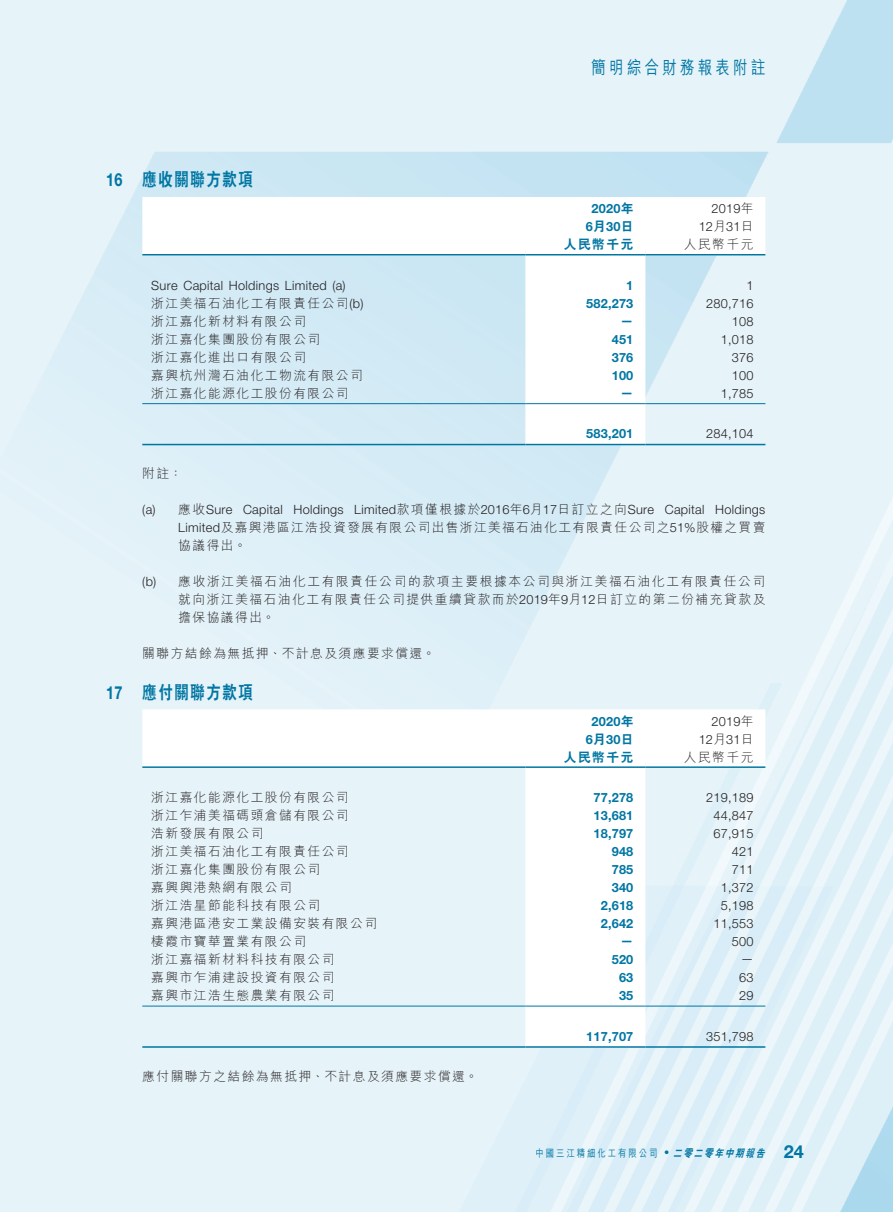
<style>
.page{position:relative;width:893px;height:1212px;background:#fff}
.page>*{position:absolute;margin:0;border:0;box-sizing:border-box;transform-origin:0 0}
._03_H1{font:800 18px "C Hei 2 HK";letter-spacing:.115em;color:#0076a3;scale:.8 1}
.t1{font:500 18px "M Hei HK";letter-spacing:.23em;color:#0076a3;scale:.8 1}
._03_H1-2{font:700 18px "Helvetica Neue LT Std";color:#0076a3;scale:.8 1}
._03_H1-3{font:700 18px "Helvetica Neue LT Std";color:#0076a3}
._15_Table_Stub{font:300 12.75px "M Hei HK";letter-spacing:.115em;color:#231f20}
._08____IN2{font:300 12.75px/18px "M Hei HK";letter-spacing:.12em;color:#231f20}
._01_Body_Text{font:300 12.75px/18px "Helvetica Neue LT Std";letter-spacing:.015em;color:#231f20;text-align:right}
._01_Body_Text-2{font:700 12.75px/18px "Helvetica Neue LT Std";letter-spacing:.015em;color:#0076a3;text-align:center}
._08____IN2-2{font:300 12.75px "Helvetica Neue LT Std";letter-spacing:.025em;color:#231f20}
._12___P2{font:300 12.75px "M Hei HK";letter-spacing:.115em;color:#231f20}
._15_Table_Stub-2{font:300 12.75px "Helvetica Neue LT Std";letter-spacing:.025em;color:#231f20}
._01_Body_Text-3{font:300 12.75px "M Hei HK";letter-spacing:.115em;color:#231f20}
._01_Body_Text-4{font:800 12.75px "C Hei 2 HK";letter-spacing:.115em;color:#0076a3}
.t2{font:500 10.5px "M Hei HK";letter-spacing:.23em;color:#0076a3;scale:.8 1}
.t3{font:italic 800 10.5px "C Hei 2 HK";color:#0076a3;scale:.8 1}
.s1{font-family:"C Hei 2 HK";font-weight:800}
.s2{font-family:"M Hei HK"}
.s3{font-family:"Helvetica Neue LT Std"}
.s4{font-family:"Helvetica Neue LT Std";font-weight:400;font-style:normal;font-stretch:condensed}
</style>
<div class="page">
<img style="left:0;top:0;width:893px;height:1212px">
<svg style="left:142px;top:197px;width:623px;height:247px"></svg>
<svg style="left:142px;top:251px;width:623px;height:3px"></svg>
<hr style="left:142px;top:254px;width:383px;height:1px;background:#0076a3">
<hr style="left:525px;top:254px;width:120px;height:1px;background:#0076a3">
<hr style="left:645px;top:254px;width:120px;height:1px;background:#0076a3">
<hr style="left:142px;top:403px;width:383px;height:1px;background:#0076a3">
<hr style="left:525px;top:403px;width:120px;height:1px;background:#0076a3">
<hr style="left:645px;top:403px;width:120px;height:1px;background:#0076a3">
<hr style="left:142px;top:444px;width:383px;height:1px;background:#0076a3">
<hr style="left:525px;top:444px;width:120px;height:1px;background:#0076a3">
<hr style="left:645px;top:444px;width:120px;height:1px;background:#0076a3">
<svg style="left:142px;top:709px;width:623px;height:337px;fill:#e6f3f9"></svg>
<svg style="left:142px;top:763px;width:623px;height:3px"></svg>
<hr style="left:142px;top:766px;width:383px;height:2px;background:#0076a3">
<hr style="left:525px;top:766px;width:120px;height:2px;background:#0076a3">
<hr style="left:645px;top:766px;width:120px;height:2px;background:#0076a3">
<hr style="left:142px;top:1006px;width:383px;height:1px;background:#0076a3">
<hr style="left:525px;top:1006px;width:120px;height:1px;background:#0076a3">
<hr style="left:645px;top:1006px;width:120px;height:1px;background:#0076a3">
<hr style="left:142px;top:1046px;width:383px;height:2px;background:#0076a3">
<hr style="left:525px;top:1046px;width:120px;height:2px;background:#0076a3">
<hr style="left:645px;top:1046px;width:120px;height:2px;background:#0076a3">
<h1 class="t1" style="left:592px;top:54px;width:219px">簡明綜合財務報表附註</h1>
<p class="_03_H1-2" style="left:106px;top:169px;width:22px">16</p>
<p class="_03_H1-2" style="left:106px;top:681px;width:22px">17</p>
<p class="_03_H1" style="left:142px;top:167px;width:140px">應收關聯方款項</p>
<p class="_01_Body_Text-2" style="left:586px;top:199px;width:49px">2020<span class="s1">年<br>月</span>6 30<span class="s1">日</span></p>
<p class="_01_Body_Text" style="left:699px;top:200px;width:56px">2019<span class="s2">年<br></span>12<span class="s2">月</span>31<span class="s2">日</span></p>
<p class="_01_Body_Text-3" style="left:684px;top:236px;width:71px">人民幣千元</p>
<p class="_01_Body_Text-4" style="left:564px;top:236px;width:71px">人民幣千元</p>
<p class="_15_Table_Stub-2" style="left:151px;top:278px;width:196px">Sure Capital Holdings Limited ( (a</p>
<p class="_01_Body_Text-2" style="left:626px;top:276px;width:9px">1</p>
<p class="_01_Body_Text" style="left:746px;top:276px;width:9px">1</p>
<p class="_15_Table_Stub" style="left:151px;top:294px;width:214px">浙江美福石油化工有限責任公司 <span class="s3">(b(</span></p>
<p class="_01_Body_Text-2" style="left:586px;top:294px;width:49px">582,273</p>
<p class="_01_Body_Text" style="left:706px;top:294px;width:49px">280,716</p>
<p class="_15_Table_Stub" style="left:151px;top:312px;width:156px">浙江嘉化新材料有限公司</p>
<p class="_01_Body_Text-2" style="left:621px;top:311px;width:14px">—</p>
<p class="_01_Body_Text" style="left:732px;top:312px;width:23px">108</p>
<p class="_15_Table_Stub" style="left:151px;top:330px;width:170px">浙江嘉化集團股份有限公司</p>
<p class="_01_Body_Text-2" style="left:612px;top:330px;width:23px">451</p>
<p class="_01_Body_Text" style="left:721px;top:330px;width:34px">1,018</p>
<p class="_15_Table_Stub" style="left:151px;top:348px;width:156px">浙江嘉化進出口有限公司</p>
<p class="_01_Body_Text-2" style="left:612px;top:348px;width:23px">376</p>
<p class="_01_Body_Text" style="left:732px;top:348px;width:23px">376</p>
<p class="_15_Table_Stub" style="left:151px;top:366px;width:213px">嘉興杭州灣石油化工物流有限公司</p>
<p class="_01_Body_Text-2" style="left:612px;top:366px;width:23px">100</p>
<p class="_01_Body_Text" style="left:732px;top:366px;width:23px">100</p>
<p class="_15_Table_Stub" style="left:151px;top:384px;width:199px">浙江嘉化能源化工股份有限公司</p>
<p class="_01_Body_Text-2" style="left:621px;top:383px;width:14px">—</p>
<p class="_01_Body_Text" style="left:721px;top:384px;width:34px">1,785</p>
<p class="_01_Body_Text-2" style="left:586px;top:425px;width:49px">583,201</p>
<p class="_01_Body_Text" style="left:706px;top:425px;width:49px">284,104</p>
<p class="_12___P2" style="left:142px;top:464px;width:41px">附註：</p>
<p class="_08____IN2-2" style="left:142px;top:502px;width:15px">a( )</p>
<p class="_08____IN2-2" style="left:142px;top:574px;width:16px">b( )</p>
<p class="_08____IN2-2" style="left:178px;top:502px;width:56px"><span class="s2">應收</span>Sure</p>
<p class="_08____IN2-2" style="left:243px;top:502px;width:41px">Capital</p>
<p class="_08____IN2-2" style="left:293px;top:502px;width:52px">Holdings</p>
<p class="_08____IN2-2" style="left:354px;top:502px;width:301px">Limited<span class="s2">款項僅根據於</span>2016<span class="s2">年月</span>6 17<span class="s2">日訂立之向</span>Sure</p>
<p class="_08____IN2-2" style="left:665px;top:502px;width:41px">Capital</p>
<p class="_08____IN2-2" style="left:715px;top:502px;width:52px">Holdings</p>
<p class="_08____IN2" style="left:178px;top:518px;width:589px"><span class="s3">Limited</span>及嘉興港區江浩投資發展有限公司出售浙江美福石油化工有限責任公司之<span class="s3">51%</span>股權之買賣協議得出。</p>
<p class="_08____IN2" style="left:178px;top:572px;width:589px">應收浙江美福石油化工有限責任公司的款項主要根據本公司與浙江美福石油化工有限責任公司</p>
<p class="_08____IN2" style="left:178px;top:590px;width:589px">就向浙江美福石油化工有限責任公司提供重續貸款而於<span class="s3">2019</span>年月<span class="s3">9 12</span>日訂立的第二份補充貸款及擔保協議得出。</p>
<p class="_12___P2" style="left:142px;top:644px;width:294px">關聯方結餘為無抵押、不計息及須應要求償還。</p>
<p class="_03_H1" style="left:142px;top:680px;width:140px">應付關聯方款項</p>
<p class="_01_Body_Text-2" style="left:586px;top:712px;width:49px">2020<span class="s1">年<br>月</span>6 30<span class="s1">日</span></p>
<p class="_01_Body_Text" style="left:699px;top:712px;width:56px">2019<span class="s2">年<br></span>12<span class="s2">月</span>31<span class="s2">日</span></p>
<p class="_01_Body_Text-3" style="left:684px;top:748px;width:71px">人民幣千元</p>
<p class="_01_Body_Text-4" style="left:564px;top:748px;width:71px">人民幣千元</p>
<p class="_15_Table_Stub" style="left:151px;top:789px;width:199px">浙江嘉化能源化工股份有限公司</p>
<p class="_01_Body_Text-2" style="left:593px;top:788px;width:41px">77,278</p>
<p class="_01_Body_Text" style="left:706px;top:788px;width:49px">219,189</p>
<p class="_15_Table_Stub" style="left:151px;top:807px;width:199px">浙江乍浦美福碼頭倉儲有限公司</p>
<p class="_01_Body_Text-2" style="left:593px;top:806px;width:41px">13,681</p>
<p class="_01_Body_Text" style="left:713px;top:806px;width:41px">44,847</p>
<p class="_15_Table_Stub" style="left:151px;top:825px;width:114px">浩新發展有限公司</p>
<p class="_01_Body_Text-2" style="left:593px;top:824px;width:41px">18,797</p>
<p class="_01_Body_Text" style="left:713px;top:824px;width:41px">67,915</p>
<p class="_15_Table_Stub" style="left:151px;top:843px;width:199px">浙江美福石油化工有限責任公司</p>
<p class="_01_Body_Text-2" style="left:612px;top:842px;width:23px">948</p>
<p class="_01_Body_Text" style="left:732px;top:842px;width:23px">421</p>
<p class="_15_Table_Stub" style="left:151px;top:861px;width:170px">浙江嘉化集團股份有限公司</p>
<p class="_01_Body_Text-2" style="left:612px;top:860px;width:23px">785</p>
<p class="_01_Body_Text" style="left:732px;top:860px;width:23px">711</p>
<p class="_15_Table_Stub" style="left:151px;top:879px;width:142px">嘉興興港熱網有限公司</p>
<p class="_01_Body_Text-2" style="left:612px;top:878px;width:23px">340</p>
<p class="_01_Body_Text" style="left:721px;top:878px;width:34px">1,372</p>
<p class="_15_Table_Stub" style="left:151px;top:897px;width:170px">浙江浩星節能科技有限公司</p>
<p class="_01_Body_Text-2" style="left:601px;top:896px;width:34px">2,618</p>
<p class="_01_Body_Text" style="left:721px;top:896px;width:34px">5,198</p>
<p class="_15_Table_Stub" style="left:151px;top:915px;width:227px">嘉興港區港安工業設備安裝有限公司</p>
<p class="_01_Body_Text-2" style="left:601px;top:914px;width:34px">2,642</p>
<p class="_01_Body_Text" style="left:713px;top:914px;width:41px">11,553</p>
<p class="_15_Table_Stub" style="left:151px;top:933px;width:156px">棲霞市寶華置業有限公司</p>
<p class="_01_Body_Text-2" style="left:621px;top:931px;width:14px">—</p>
<p class="_01_Body_Text" style="left:732px;top:932px;width:23px">500</p>
<p class="_15_Table_Stub" style="left:151px;top:951px;width:185px">浙江嘉福新材料科技有限公司</p>
<p class="_01_Body_Text-2" style="left:612px;top:950px;width:23px">520</p>
<p class="_01_Body_Text" style="left:741px;top:949px;width:14px">—</p>
<p class="_15_Table_Stub" style="left:151px;top:969px;width:185px">嘉興市乍浦建設投資有限公司</p>
<p class="_01_Body_Text-2" style="left:619px;top:968px;width:16px">63</p>
<p class="_01_Body_Text" style="left:739px;top:968px;width:16px">63</p>
<p class="_15_Table_Stub" style="left:151px;top:987px;width:185px">嘉興市江浩生態農業有限公司</p>
<p class="_01_Body_Text-2" style="left:619px;top:986px;width:16px">35</p>
<p class="_01_Body_Text" style="left:739px;top:986px;width:16px">29</p>
<p class="_01_Body_Text-2" style="left:586px;top:1027px;width:49px">117,707</p>
<p class="_01_Body_Text" style="left:706px;top:1027px;width:49px">351,798</p>
<p class="_12___P2" style="left:142px;top:1067px;width:337px">應付關聯方之結餘為無抵押、不計息及須應要求償還。</p>
<p class="t2" style="left:535px;top:1145px;width:154px">中國三江精細化工有限公司</p>
<p class="t3" style="left:664px;top:1145px;width:132px"><span class="s4">•</span> 二零二零年中期報告</p>
<h1 class="_03_H1-3" style="left:784px;top:1140px;width:22px">24</h1>
</div>
